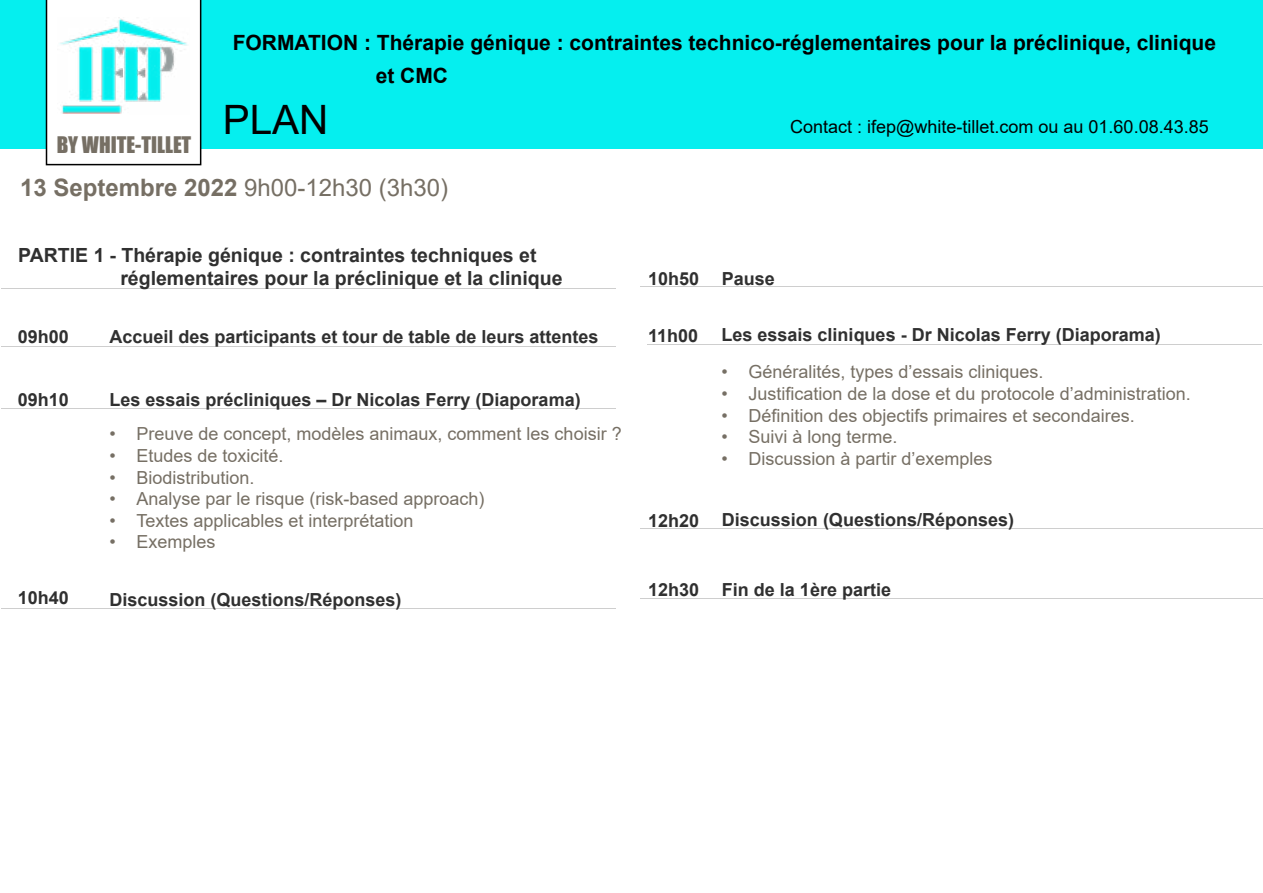
<style>
.page{position:relative;width:1263px;height:893px;background:#fff}
.page>*{position:absolute;margin:0;border:0;box-sizing:border-box;transform-origin:0 0}
.t1{font:40.5px "Arial";color:#000}
.t2{font:24px "Arial";color:#766f64}
.t3{font:700 21px/33px "Arial";color:#000}
.t4{font:21px "Impact";color:#766f64}
.t5{font:700 19.5px/23.4px "Arial";color:#303030}
.t6{font:18px "Arial";color:#766f64}
.t7{font:700 18px "Arial";color:#303030}
.t8{font:18px "Arial";color:#000}
.s1{font-weight:700}
</style>
<div class="page">
<div style="left:0;top:0;width:1263px;height:149px;background:#05efef"></div>
<svg style="left:46px;top:0;width:155px;height:165px"></svg>
<hr style="left:1px;top:346px;width:615px;height:1px;background:#cecece">
<hr style="left:1px;top:608px;width:615px;height:1px;background:#cecece">
<hr style="left:647px;top:344px;width:615px;height:1px;background:#cecece">
<hr style="left:1px;top:408px;width:615px;height:1px;background:#cecece">
<hr style="left:640px;top:528px;width:623px;height:1px;background:#cecece">
<hr style="left:640px;top:598px;width:623px;height:1px;background:#cecece">
<hr style="left:640px;top:286px;width:623px;height:1px;background:#cecece">
<hr style="left:1px;top:288px;width:615px;height:1px;background:#cecece">
<p class="t4" style="left:57px;top:128px;width:136px">BY WHITE-TILLET</p>
<p class="t3" style="left:376px;top:26px;width:842px;text-indent:-143px">FORMATION : Thérapie génique : contraintes technico-réglementaires pour la préclinique, clinique et CMC</p>
<h1 class="t1" style="left:223px;top:92px;width:107px">PLAN</h1>
<p class="t8" style="left:790px;top:114px;width:420px">Contact : ifep@white-tillet.com ou au 01.60.08.43.85</p>
<h2 class="t2" style="left:20px;top:172px;width:430px"><span class="s1">13 Septembre 2022</span> 9h00-12h30 (3h30)</h2>
<p class="t5" style="left:120px;top:244px;width:444px;text-indent:-102px">PARTIE 1 - Thérapie génique : contraintes techniques et réglementaires pour la préclinique et la clinique</p>
<p class="t7" style="left:18px;top:324px;width:53px">09h00</p>
<p class="t7" style="left:109px;top:324px;width:491px">Accueil des participants et tour de table de leurs attentes</p>
<p class="t7" style="left:18px;top:387px;width:53px">09h10</p>
<p class="t7" style="left:18px;top:585px;width:53px">10h40</p>
<p class="t7" style="left:109px;top:387px;width:473px">Les essais précliniques – Dr Nicolas Ferry (Diaporama)</p>
<p class="t6" style="left:109px;top:422px;width:514px">• Preuve de concept, modèles animaux, comment les choisir ?</p>
<p class="t6" style="left:109px;top:443px;width:176px">• Etudes de toxicité.</p>
<p class="t6" style="left:109px;top:465px;width:147px">• Biodistribution.</p>
<p class="t6" style="left:109px;top:486px;width:377px">• Analyse par le risque (risk-based approach)</p>
<p class="t6" style="left:109px;top:508px;width:306px">• Textes applicables et interprétation</p>
<p class="t6" style="left:109px;top:530px;width:108px">• Exemples</p>
<p class="t7" style="left:109px;top:587px;width:294px">Discussion (Questions/Réponses)</p>
<p class="t7" style="left:648px;top:266px;width:53px">10h50</p>
<p class="t7" style="left:722px;top:266px;width:55px">Pause</p>
<p class="t7" style="left:648px;top:323px;width:52px">11h00</p>
<p class="t7" style="left:721px;top:322px;width:441px">Les essais cliniques - Dr Nicolas Ferry (Diaporama)</p>
<p class="t6" style="left:721px;top:360px;width:324px">• Généralités, types d’essais cliniques.</p>
<p class="t6" style="left:721px;top:381px;width:471px">• Justification de la dose et du protocole d’administration.</p>
<p class="t6" style="left:721px;top:403px;width:415px">• Définition des objectifs primaires et secondaires.</p>
<p class="t6" style="left:721px;top:424px;width:178px">• Suivi à long terme.</p>
<p class="t6" style="left:721px;top:446px;width:273px">• Discussion à partir d’exemples</p>
<p class="t7" style="left:648px;top:508px;width:53px">12h20</p>
<p class="t7" style="left:722px;top:507px;width:294px">Discussion (Questions/Réponses)</p>
<p class="t7" style="left:648px;top:577px;width:53px">12h30</p>
<p class="t7" style="left:722px;top:577px;width:171px">Fin de la 1ère partie</p>
</div>
